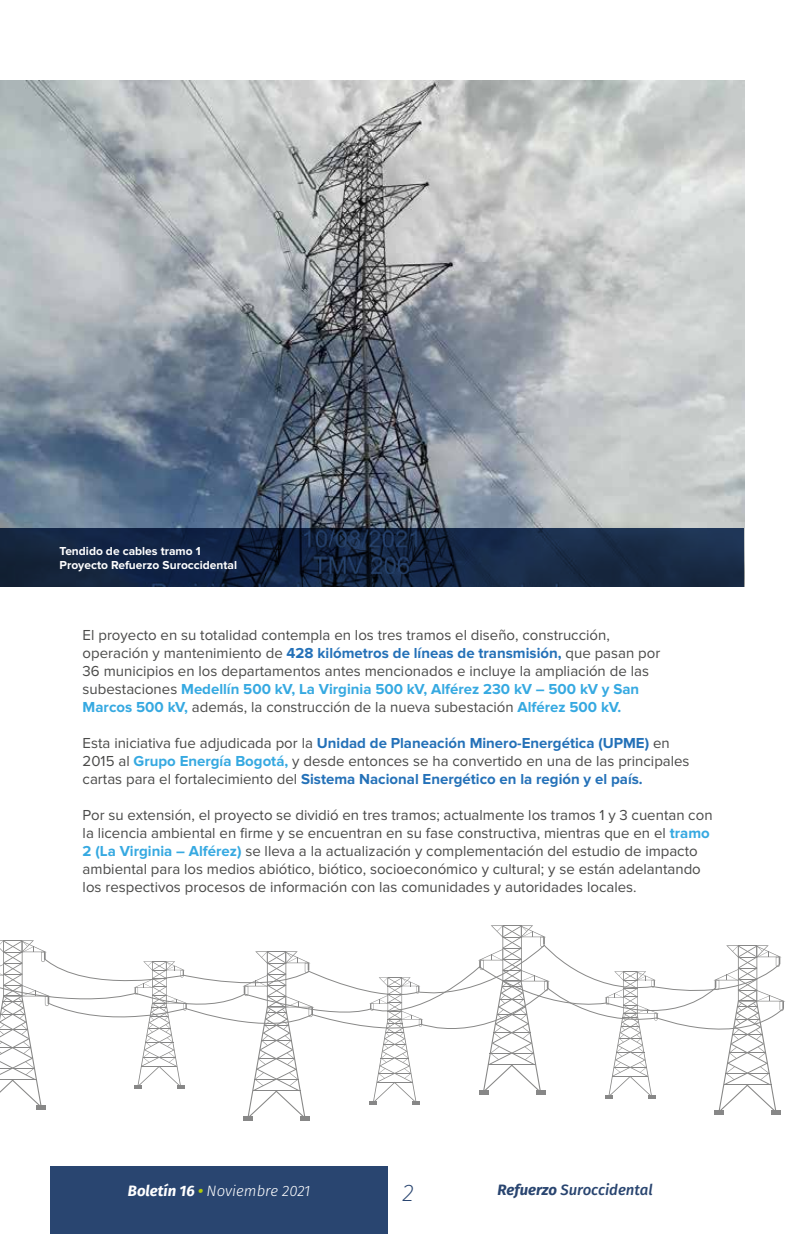
<style>
.page{position:relative;width:808px;height:1234px;background:#fff}
.page>*{position:absolute;margin:0;border:0;box-sizing:border-box;transform-origin:0 0}
.t1{font:italic 200 24px "Fira Sans";color:#294570}
.t2{font:15px/18px "Proxima Nova";color:#4a4a49}
.t3{font:italic 300 15px "Fira Sans";color:#fff}
.t4{font:italic 500 15px "Fira Sans";color:#294570}
.t5{font:700 12px/13.5px "Proxima Nova";color:#fff}
.s1{font-weight:700;color:#2471b8}
.s2{font-weight:700;color:#36a9e1}
.s3{font-weight:700}
.s4{font-weight:700;color:#afca0b}
</style>
<div class="page">
<div style="left:50px;top:1165px;width:338px;height:68px;background:#294570"></div>
<img style="left:0;top:81px;width:744px;height:447px">
<svg style="left:0;top:528px;width:744px;height:58px;background:#142643"></svg>
<svg style="left:605px;top:1048px;width:51px;height:50px"></svg>
<div style="left:714px;top:1109px;width:10px;height:5px;background:#878787"></div>
<div style="left:771px;top:1109px;width:10px;height:5px;background:#878787"></div>
<svg style="left:714px;top:956px;width:71px;height:154px"></svg>
<svg style="left:369px;top:1048px;width:51px;height:56px"></svg>
<svg style="left:479px;top:925px;width:67px;height:169px"></svg>
<svg style="left:134px;top:1048px;width:51px;height:40px"></svg>
<div style="left:243px;top:1115px;width:10px;height:5px;background:#878787"></div>
<div style="left:300px;top:1115px;width:10px;height:5px;background:#878787"></div>
<svg style="left:243px;top:1048px;width:67px;height:68px"></svg>
<svg style="left:51px;top:943px;width:729px;height:43px"></svg>
<svg style="left:51px;top:966px;width:666px;height:20px"></svg>
<svg style="left:51px;top:986px;width:733px;height:62px"></svg>
<div style="left:37px;top:1104px;width:9px;height:5px;background:#878787"></div>
<svg style="left:0;top:940px;width:51px;height:166px"></svg>
<p class="t5" style="left:60px;top:544px;width:179px">Tendido de cables tramo 1<br>Proyecto Refuerzo Suroccidental</p>
<p class="t2" style="left:83px;top:626px;width:579px">El proyecto en su totalidad contempla en los tres tramos el diseño, construcción, operación y mantenimiento de <span class="s1">428 kilómetros de líneas de transmisión,</span> que pasan por 36 municipios en los departamentos antes mencionados e incluye la ampliación de las subestaciones <span class="s2">Medellín 500 kV, La Virginia 500 kV, Alférez 230 kV – 500 kV y San Marcos 500 kV,</span> además, la construcción de la nueva subestación <span class="s2">Alférez 500 kV.</span></p>
<p class="t2" style="left:83px;top:734px;width:608px">Esta iniciativa fue adjudicada por la <span class="s1">Unidad de Planeación Minero-Energética (UPME)</span> en<br>2015 al <span class="s2">Grupo Energía Bogotá,</span> y desde entonces se ha convertido en una de las principales cartas para el fortalecimiento del <span class="s1">Sistema Nacional Energético en la región y el país.</span></p>
<p class="t2" style="left:83px;top:806px;width:631px">Por su extensión, el proyecto se dividió en tres tramos; actualmente los tramos 1 y 3 cuentan con la licencia ambiental en firme y se encuentran en su fase constructiva, mientras que en el <span class="s2">tramo 2 (La Virginia – Alférez)</span> se lleva a la actualización y complementación del estudio de impacto ambiental para los medios abiótico, biótico, socioeconómico y cultural; y se están adelantando los respectivos procesos de información con las comunidades y autoridades locales.</p>
<p class="t3" style="left:128px;top:1180px;width:184px"><span class="s3">Boletín 16</span> <span class="s4">•</span> Noviembre 2021</p>
<h1 class="t1" style="left:403px;top:1175px;width:13px">2</h1>
<p class="t4" style="left:498px;top:1177px;width:156px"><span class="s3">Refuerzo</span> Suroccidental</p>
</div>
